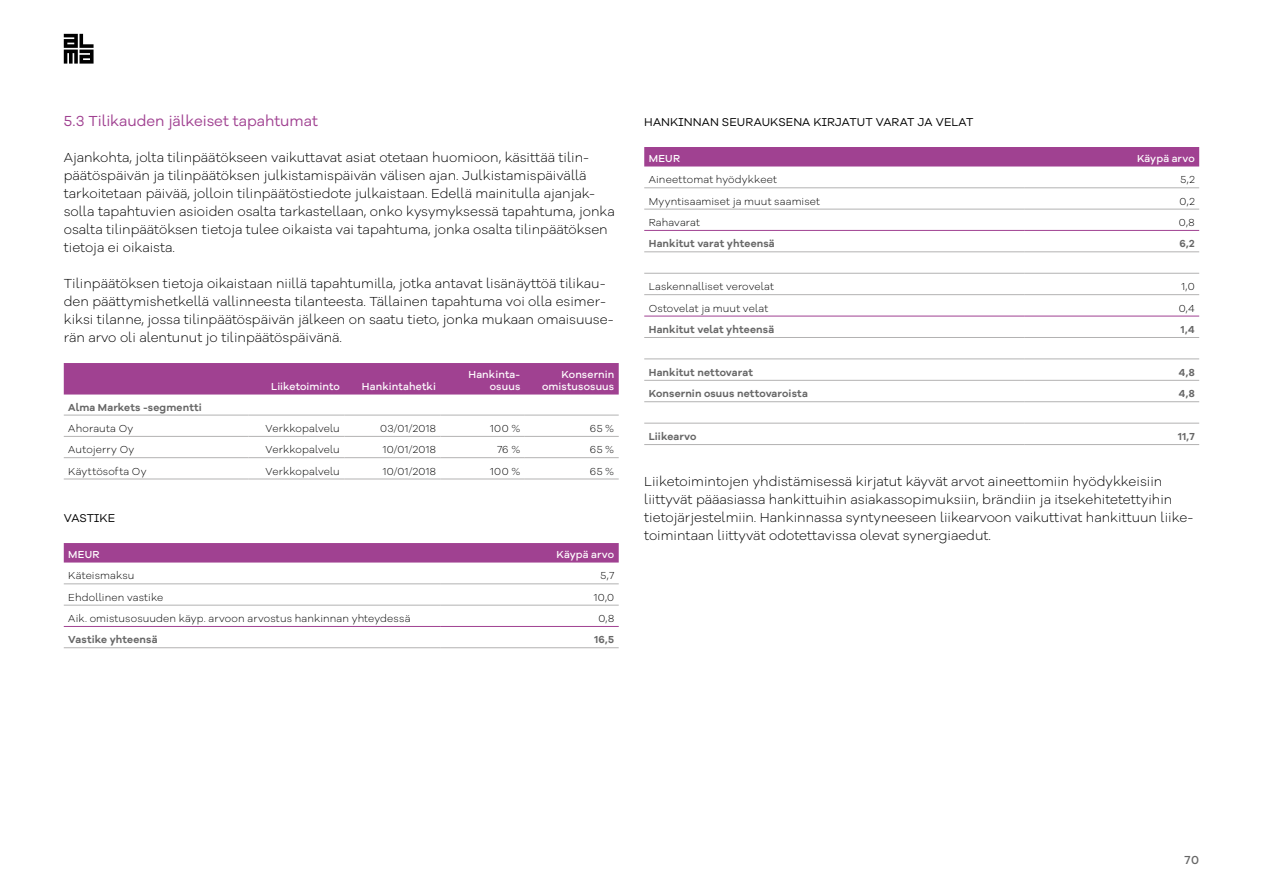
<style>
.page{position:relative;width:1263px;height:893px;background:#fff}
.page>*{position:absolute;margin:0;border:0;box-sizing:border-box;transform-origin:0 0}
.t1{font:15px "Galano Grotesque Alt";color:#a04191}
.t2{font:300 13.5px/18px "Galano Grotesque Alt";color:#000}
.t3{font:500 12px "Galano Grotesque Alt";color:#666}
.t4{font:11.7px "Galano Grotesque Alt";letter-spacing:.01em;color:#000}
.t5{font:300 10.5px "Galano Grotesque Alt";letter-spacing:.015em;color:#000}
.t6{font:600 10.5px "Galano Grotesque Alt";letter-spacing:.015em;color:#666}
.t7{font:500 10.5px/12px "Galano Grotesque Alt";letter-spacing:.015em;color:#fff;text-align:right}
</style>
<div class="page">
<svg style="left:64px;top:34px;width:30px;height:30px"></svg>
<div style="left:64px;top:363px;width:555px;height:31px;background:#a04191"></div>
<hr style="left:64px;top:415px;width:184px;height:1px;background:#b3b2b2">
<hr style="left:248px;top:415px;width:96px;height:1px;background:#b3b2b2">
<hr style="left:344px;top:415px;width:96px;height:1px;background:#b3b2b2">
<hr style="left:440px;top:415px;width:85px;height:1px;background:#b3b2b2">
<hr style="left:525px;top:415px;width:94px;height:1px;background:#b3b2b2">
<hr style="left:64px;top:436px;width:184px;height:1px;background:#b3b2b2">
<hr style="left:248px;top:436px;width:96px;height:1px;background:#b3b2b2">
<hr style="left:344px;top:436px;width:96px;height:1px;background:#b3b2b2">
<hr style="left:440px;top:436px;width:85px;height:1px;background:#b3b2b2">
<hr style="left:525px;top:436px;width:94px;height:1px;background:#b3b2b2">
<hr style="left:64px;top:457px;width:184px;height:1px;background:#b3b2b2">
<hr style="left:248px;top:457px;width:96px;height:1px;background:#b3b2b2">
<hr style="left:344px;top:457px;width:96px;height:1px;background:#b3b2b2">
<hr style="left:440px;top:457px;width:85px;height:1px;background:#b3b2b2">
<hr style="left:525px;top:457px;width:94px;height:1px;background:#b3b2b2">
<hr style="left:64px;top:479px;width:184px;height:1px;background:#b3b2b2">
<hr style="left:248px;top:479px;width:96px;height:1px;background:#b3b2b2">
<hr style="left:344px;top:479px;width:96px;height:1px;background:#b3b2b2">
<hr style="left:440px;top:479px;width:85px;height:1px;background:#b3b2b2">
<hr style="left:525px;top:479px;width:94px;height:1px;background:#b3b2b2">
<div style="left:64px;top:543px;width:555px;height:19px;background:#a04191"></div>
<hr style="left:64px;top:584px;width:376px;height:1px;background:#b3b2b2">
<hr style="left:440px;top:584px;width:179px;height:1px;background:#b3b2b2">
<hr style="left:64px;top:605px;width:376px;height:1px;background:#b3b2b2">
<hr style="left:440px;top:605px;width:179px;height:1px;background:#b3b2b2">
<hr style="left:64px;top:626px;width:376px;height:1px;background:#a04191">
<hr style="left:440px;top:626px;width:179px;height:1px;background:#a04191">
<hr style="left:64px;top:647px;width:376px;height:1px;background:#b3b2b2">
<hr style="left:440px;top:647px;width:179px;height:1px;background:#b3b2b2">
<div style="left:644px;top:147px;width:555px;height:19px;background:#a04191"></div>
<hr style="left:644px;top:188px;width:380px;height:1px;background:#b3b2b2">
<hr style="left:1024px;top:188px;width:175px;height:1px;background:#b3b2b2">
<hr style="left:644px;top:209px;width:380px;height:1px;background:#b3b2b2">
<hr style="left:1024px;top:209px;width:175px;height:1px;background:#b3b2b2">
<hr style="left:644px;top:273px;width:380px;height:1px;background:#b3b2b2">
<hr style="left:1024px;top:273px;width:175px;height:1px;background:#b3b2b2">
<hr style="left:644px;top:294px;width:380px;height:1px;background:#b3b2b2">
<hr style="left:1024px;top:294px;width:175px;height:1px;background:#b3b2b2">
<hr style="left:644px;top:252px;width:380px;height:1px;background:#b3b2b2">
<hr style="left:1024px;top:252px;width:175px;height:1px;background:#b3b2b2">
<hr style="left:644px;top:337px;width:380px;height:1px;background:#b3b2b2">
<hr style="left:1024px;top:337px;width:175px;height:1px;background:#b3b2b2">
<hr style="left:644px;top:359px;width:380px;height:1px;background:#b3b2b2">
<hr style="left:1024px;top:359px;width:175px;height:1px;background:#b3b2b2">
<hr style="left:644px;top:380px;width:380px;height:1px;background:#b3b2b2">
<hr style="left:1024px;top:380px;width:175px;height:1px;background:#b3b2b2">
<hr style="left:644px;top:401px;width:380px;height:1px;background:#b3b2b2">
<hr style="left:1024px;top:401px;width:175px;height:1px;background:#b3b2b2">
<hr style="left:644px;top:423px;width:380px;height:1px;background:#b3b2b2">
<hr style="left:1024px;top:423px;width:175px;height:1px;background:#b3b2b2">
<hr style="left:644px;top:444px;width:380px;height:1px;background:#b3b2b2">
<hr style="left:1024px;top:444px;width:175px;height:1px;background:#b3b2b2">
<hr style="left:644px;top:230px;width:380px;height:1px;background:#a04191">
<hr style="left:1024px;top:230px;width:175px;height:1px;background:#a04191">
<hr style="left:644px;top:316px;width:380px;height:1px;background:#a04191">
<hr style="left:1024px;top:316px;width:175px;height:1px;background:#a04191">
<p class="t1" style="left:64px;top:111px;width:256px">5.3 Tilikauden jälkeiset tapahtumat</p>
<p class="t4" style="left:644px;top:114px;width:331px">HANKINNAN SEURAUKSENA KIRJATUT VARAT JA VELAT</p>
<p class="t7" style="left:649px;top:152px;width:33px">MEUR</p>
<p class="t7" style="left:1137px;top:152px;width:59px">Käypä arvo</p>
<p class="t5" style="left:649px;top:173px;width:130px">Aineettomat hyödykkeet</p>
<p class="t5" style="left:1180px;top:173px;width:16px">5,2</p>
<p class="t5" style="left:649px;top:194px;width:173px">Myyntisaamiset ja muut saamiset</p>
<p class="t5" style="left:1179px;top:194px;width:17px">0,2</p>
<p class="t5" style="left:649px;top:216px;width:53px">Rahavarat</p>
<p class="t5" style="left:1179px;top:216px;width:17px">0,8</p>
<p class="t6" style="left:649px;top:237px;width:127px">Hankitut varat yhteensä</p>
<p class="t6" style="left:1179px;top:237px;width:17px">6,2</p>
<p class="t5" style="left:649px;top:280px;width:127px">Laskennalliset verovelat</p>
<p class="t5" style="left:1181px;top:280px;width:15px">1,0</p>
<p class="t5" style="left:649px;top:301px;width:121px">Ostovelat ja muut velat</p>
<p class="t5" style="left:1179px;top:301px;width:18px">0,4</p>
<p class="t6" style="left:649px;top:323px;width:127px">Hankitut velat yhteensä</p>
<p class="t6" style="left:1181px;top:323px;width:15px">1,4</p>
<p class="t6" style="left:649px;top:365px;width:106px">Hankitut nettovarat</p>
<p class="t6" style="left:1179px;top:365px;width:17px">4,8</p>
<p class="t6" style="left:649px;top:387px;width:161px">Konsernin osuus nettovaroista</p>
<p class="t6" style="left:1179px;top:387px;width:17px">4,8</p>
<p class="t6" style="left:649px;top:430px;width:49px">Liikearvo</p>
<p class="t6" style="left:1178px;top:430px;width:18px">11,7</p>
<p class="t2" style="left:644px;top:472px;width:551px">Liiketoimintojen yhdistämisessä kirjatut käyvät arvot aineettomiin hyödykkeisiin liittyvät pääasiassa hankittuihin asiakassopimuksiin, brändiin ja itsekehitetettyihin tietojärjestelmiin. Hankinnassa syntyneeseen liikearvoon vaikuttivat hankittuun liike&shy;toimintaan liittyvät odotettavissa olevat synergiaedut.</p>
<p class="t2" style="left:64px;top:148px;width:552px">Ajankohta, jolta tilinpäätökseen vaikuttavat asiat otetaan huomioon, käsittää tilin&shy;päätöspäivän ja tilinpäätöksen julkistamispäivän välisen ajan. Julkistamispäivällä tarkoitetaan päivää, jolloin tilinpäätöstiedote julkaistaan. Edellä mainitulla ajanjak&shy;solla tapahtuvien asioiden osalta tarkastellaan, onko kysymyksessä tapahtuma, jonka osalta tilinpäätöksen tietoja tulee oikaista vai tapahtuma, jonka osalta tilinpäätöksen tietoja ei oikaista.</p>
<p class="t2" style="left:64px;top:274px;width:552px">Tilinpäätöksen tietoja oikaistaan niillä tapahtumilla, jotka antavat lisänäyttöä tilikau&shy;den päättymishetkellä vallinneesta tilanteesta. Tällainen tapahtuma voi olla esimer&shy;kiksi tilanne, jossa tilinpäätöspäivän jälkeen on saatu tieto, jonka mukaan omaisuuse&shy;rän arvo oli alentunut jo tilinpäätöspäivänä.</p>
<p class="t7" style="left:271px;top:380px;width:70px">Liiketoiminto</p>
<p class="t7" style="left:362px;top:380px;width:75px">Hankintahetki</p>
<p class="t7" style="left:468px;top:368px;width:53px">Hankinta&shy;osuus</p>
<p class="t7" style="left:542px;top:368px;width:74px">Konsernin omistusosuus</p>
<p class="t6" style="left:68px;top:400px;width:135px">Alma Markets -segmentti</p>
<p class="t5" style="left:68px;top:422px;width:67px">Ahorauta Oy</p>
<p class="t5" style="left:266px;top:422px;width:76px">Verkkopalvelu</p>
<p class="t5" style="left:380px;top:422px;width:57px">03/01/2018</p>
<p class="t5" style="left:490px;top:422px;width:31px">100 %</p>
<p class="t5" style="left:590px;top:422px;width:26px">65 %</p>
<p class="t5" style="left:68px;top:443px;width:68px">Autojerry Oy</p>
<p class="t5" style="left:266px;top:443px;width:76px">Verkkopalvelu</p>
<p class="t5" style="left:383px;top:443px;width:55px">10/01/2018</p>
<p class="t5" style="left:497px;top:443px;width:25px">76 %</p>
<p class="t5" style="left:590px;top:443px;width:26px">65 %</p>
<p class="t5" style="left:68px;top:464px;width:80px">Käyttösofta Oy</p>
<p class="t5" style="left:266px;top:464px;width:76px">Verkkopalvelu</p>
<p class="t5" style="left:383px;top:464px;width:55px">10/01/2018</p>
<p class="t5" style="left:490px;top:464px;width:31px">100 %</p>
<p class="t5" style="left:590px;top:464px;width:26px">65 %</p>
<p class="t4" style="left:64px;top:510px;width:53px">VASTIKE</p>
<p class="t7" style="left:68px;top:548px;width:33px">MEUR</p>
<p class="t7" style="left:556px;top:548px;width:59px">Käypä arvo</p>
<p class="t5" style="left:68px;top:569px;width:68px">Käteismaksu</p>
<p class="t5" style="left:601px;top:569px;width:15px">5,7</p>
<p class="t5" style="left:68px;top:590px;width:96px">Ehdollinen vastike</p>
<p class="t5" style="left:594px;top:590px;width:22px">10,0</p>
<p class="t5" style="left:68px;top:612px;width:344px">Aik. omistusosuuden käyp. arvoon arvostus hankinnan yhteydessä</p>
<p class="t5" style="left:598px;top:612px;width:17px">0,8</p>
<p class="t6" style="left:68px;top:633px;width:91px">Vastike yhteensä</p>
<p class="t6" style="left:594px;top:633px;width:21px">16,5</p>
<p class="t3" style="left:1184px;top:852px;width:16px">70</p>
</div>
